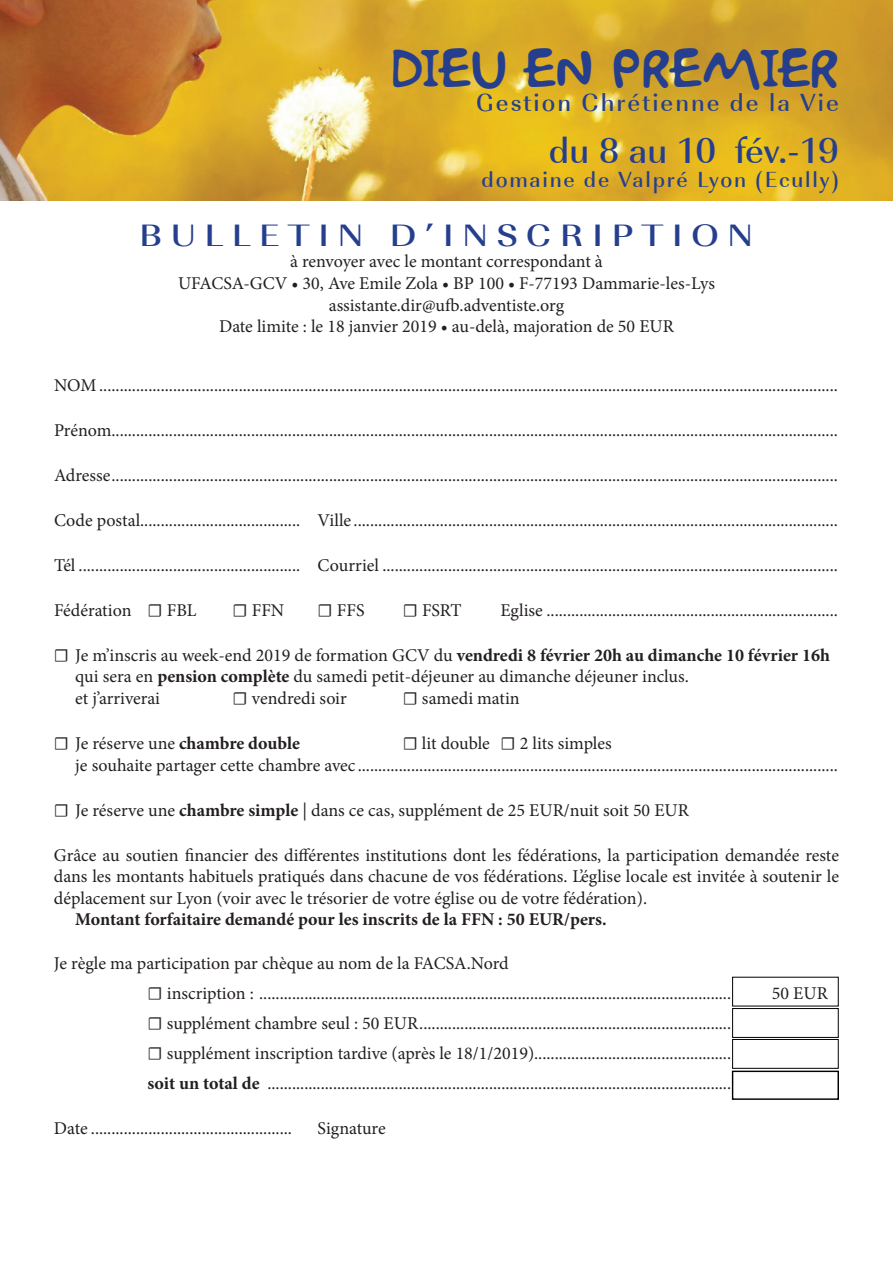
<style>
.page{position:relative;width:893px;height:1263px;background:#fff}
.page>*{position:absolute;margin:0;border:0;box-sizing:border-box;transform-origin:0 0}
.t1{font:46.5px "Simpsonfont";color:#253f8e}
.t2{font:500 37.5px "URW Imperial T";letter-spacing:-.01em;color:#253f8e}
.t3{font:500 31.8px "URW Imperial T";letter-spacing:.22em;color:#253f8e;scale:1.18 1}
.t4{font:500 25.5px "URW Imperial T";letter-spacing:.08em;color:#253f8e}
.t5{font:500 22.5px "URW Imperial T";letter-spacing:.08em;color:#253f8e}
.t6{font:18px/21.6px "Minion Pro";color:#231f20}
.t7{font:700 18px "Minion Pro";color:#231f20}
.s1{font-weight:700}
</style>
<div class="page">
<img style="left:0;top:0;width:893px;height:201px">
<div style="left:732px;top:1070px;width:107px;height:30px;border:1px solid #000"></div>
<div style="left:732px;top:1008px;width:106px;height:29px;border:1px solid #000"></div>
<div style="left:732px;top:1039px;width:106px;height:29px;border:1px solid #000"></div>
<h1 class="t1" style="left:392px;top:33px;width:449px">DIEU EN PREMIER</h1>
<h3 class="t4" style="left:476px;top:88px;width:365px">Gestion Chrétienne de la Vie</h3>
<h2 class="t2" style="left:549px;top:129px;width:291px">du 8 au 10 fév.-19</h2>
<p class="t5" style="left:481px;top:167px;width:359px">domaine de Valpré Lyon (Ecully)</p>
<h3 class="t3" style="left:139px;top:216px;width:522px">BULLETIN D’INSCRIPTION</h3>
<p class="t6" style="left:178px;top:251px;width:538px;text-align:center">à renvoyer avec le montant correspondant à<br>UFACSA-GCV • 30, Ave Emile Zola • BP 100 • F-77193 Dammarie-les-Lys assistante.dir@ufb.adventiste.org<br>Date limite : le 18 janvier 2019 • au-delà, majoration de 50 EUR</p>
<p class="t6" style="left:54px;top:374px;width:785px">NOM ....................................................................................................................................................................................</p>
<p class="t6" style="left:54px;top:419px;width:785px">Prénom.................................................................................................................................................................................</p>
<p class="t6" style="left:54px;top:464px;width:785px">Adresse.................................................................................................................................................................................</p>
<p class="t6" style="left:54px;top:509px;width:785px">Code postal....................................... Ville ......................................................................................................................</p>
<p class="t6" style="left:54px;top:554px;width:785px">Tél ...................................................... Courriel ...............................................................................................................</p>
<p class="t6" style="left:54px;top:599px;width:144px">Fédération ☐ FBL</p>
<p class="t6" style="left:233px;top:599px;width:53px">☐ FFN</p>
<p class="t6" style="left:318px;top:599px;width:48px">☐ FFS</p>
<p class="t6" style="left:403px;top:599px;width:60px">☐ FSRT</p>
<p class="t6" style="left:500px;top:599px;width:339px">Eglise .......................................................................</p>
<p class="t6" style="left:75px;top:644px;width:756px;text-indent:-21px">☐ Je m’inscris au week-end 2019 de formation GCV du <span class="s1">vendredi 8 février 20h au dimanche 10 février 16h </span>qui sera en <span class="s1">pension complète</span> du samedi petit-déjeuner au dimanche déjeuner inclus.<br>et j’arriverai</p>
<p class="t6" style="left:233px;top:687px;width:116px">☐ vendredi soir</p>
<p class="t6" style="left:403px;top:687px;width:119px">☐ samedi matin</p>
<p class="t6" style="left:54px;top:732px;width:247px">☐ Je réserve une <span class="s1">chambre double</span></p>
<p class="t6" style="left:75px;top:732px;width:764px;text-indent:327px">☐ lit double ☐ 2 lits simples<br>je souhaite partager cette chambre avec .....................................................................................................................</p>
<p class="t6" style="left:54px;top:799px;width:637px">☐ Je réserve une <span class="s1">chambre simple</span> | dans ce cas, supplément de 25 EUR/nuit soit 50 EUR</p>
<p class="t6" style="left:54px;top:844px;width:786px;text-align:justify">Grâce au soutien financier des différentes institutions dont les fédérations, la participation demandée reste dans les montants habituels pratiqués dans chacune de vos fédérations. L’église locale est invitée à soutenir le déplacement sur Lyon (voir avec le trésorier de votre église ou de votre fédération).</p>
<p class="t7" style="left:75px;top:907px;width:533px">Montant forfaitaire demandé pour les inscrits de la FFN : 50 EUR/pers.</p>
<p class="t6" style="left:148px;top:948px;width:585px;line-height:30px;text-indent:-94px">Je règle ma participation par chèque au nom de la FACSA.Nord<br>☐ inscription : ...................................................................................................................</p>
<p class="t6" style="left:772px;top:982px;width:58px">50 EUR</p>
<p class="t6" style="left:148px;top:1008px;width:585px;line-height:30px;text-align:justify">☐ supplément chambre seul : 50 EUR............................................................................ ☐ supplément inscription tardive (après le 18/1/2019)................................................ <span class="s1">soit un total de</span> .................................................................................................................</p>
<p class="t6" style="left:54px;top:1117px;width:240px">Date .................................................</p>
<p class="t6" style="left:318px;top:1117px;width:70px">Signature</p>
</div>
